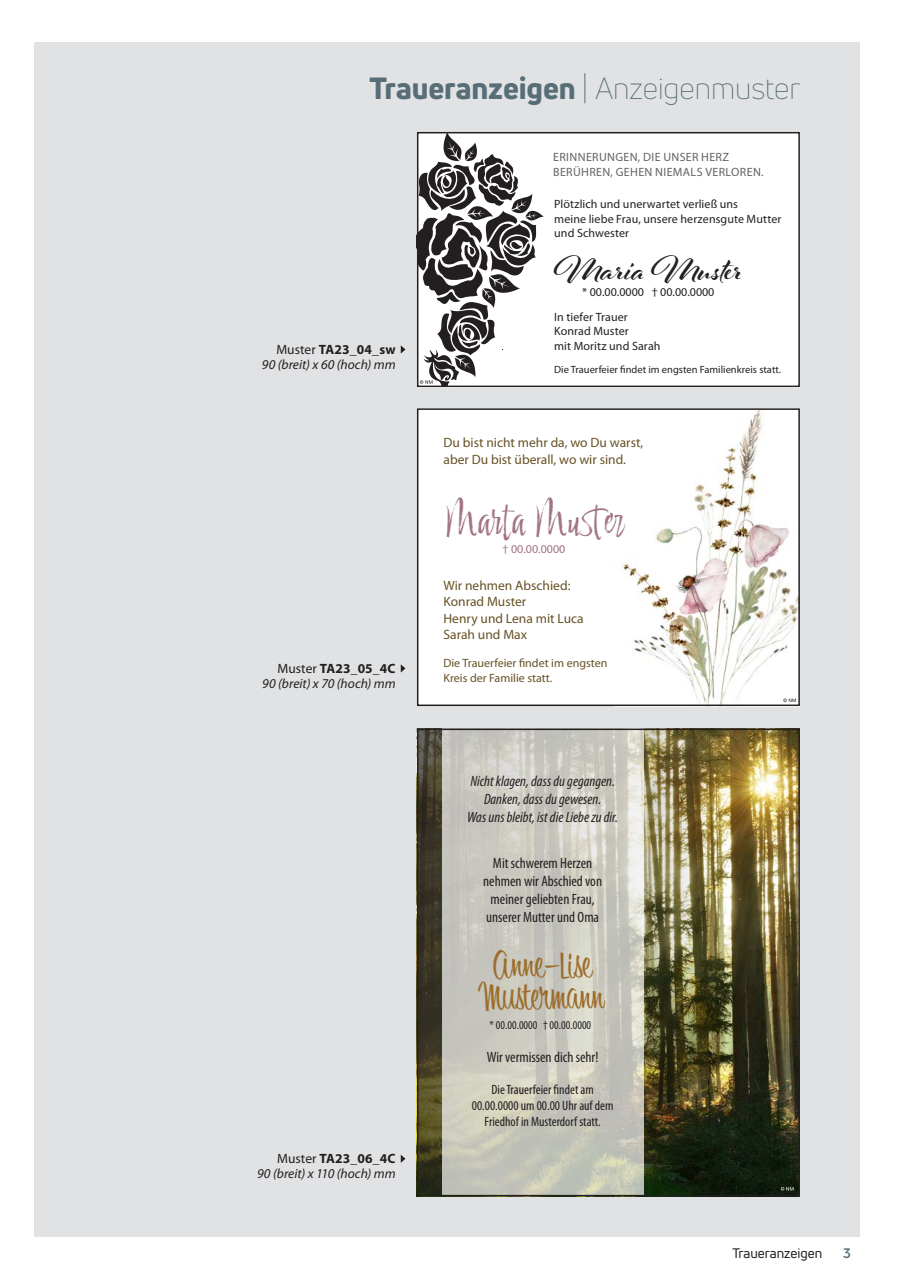
<style>
.page{position:relative;width:902px;height:1280px;background:#fff}
.page>*{position:absolute;margin:0;border:0;box-sizing:border-box;transform-origin:0 0}
.t1{font:42px "Adore You";color:#a17481}
.t2{font:39px/31.3px "Bounce Script";letter-spacing:-.005em;color:#9c6d2a;text-align:center}
.t3{font:700 36.75px "Al Fresco";color:#231f20}
.t4{font:300 30px "Uni Neue";color:#576e78}
.t5{font:condensed 15px/18px "Myriad Pro";color:#231f20;text-align:center}
.t6{font:italic condensed 15px/18px "Myriad Pro";color:#231f20;text-align:center}
.t7{font:13.5px/16.5px "Myriad Pro";color:#685125}
.t8{font:condensed 13.5px/16.2px "Myriad Pro";color:#231f20;text-align:center}
.t9{font:italic 13.5px "Myriad Pro";color:#231f20}
.t10{font:700 13.5px "Myriad Pro";letter-spacing:.01em;color:#231f20}
.t11{font:13.5px "Uni Neue";color:#231f20}
.t12{font:700 13.5px "Uni Neue";color:#576e78}
.t13{font:12px/14.4px "Myriad Pro";letter-spacing:.01em;color:#231f20}
.t14{font:12px/15px "Myriad Pro";letter-spacing:.03em;color:#636366}
.t15{font:12px/14.4px "Myriad Pro";color:#685125}
.t16{font:condensed 12px "Myriad Pro";color:#231f20}
.t17{font:12px "Myriad Pro";color:#a17481}
.t18{font:10.5px "Myriad Pro";color:#231f20}
.s1{font-weight:800}
.s2{font-weight:400}
</style>
<div class="page">
<div style="left:34px;top:43px;width:825px;height:1194px;background:#e1e2e4"></div>
<div style="left:417px;top:132px;width:382px;height:255px;background:#fff"></div>
<div style="left:417px;top:132px;width:382px;height:255px;border:2px solid #231f20"></div>
<svg style="left:417px;top:132px;width:126px;height:255px"></svg>
<div style="left:417px;top:408px;width:382px;height:298px;background:#fff"></div>
<img style="left:622px;top:411px;width:174px;height:292px">
<div style="left:417px;top:408px;width:382px;height:298px;border:2px solid #231f20"></div>
<svg style="left:783px;top:698px;width:13px;height:4px"></svg>
<img style="left:713px;top:732px;width:83px;height:461px">
<img style="left:420px;top:732px;width:293px;height:461px">
<svg style="left:442px;top:732px;width:201px;height:461px;fill:#c8c6bd"></svg>
<div style="left:417px;top:729px;width:382px;height:467px;border:2px solid #231f20"></div>
<svg style="left:780px;top:1187px;width:13px;height:3px"></svg>
<svg style="left:401px;top:1155px;width:4px;height:8px"></svg>
<svg style="left:401px;top:664px;width:4px;height:8px"></svg>
<svg style="left:401px;top:345px;width:4px;height:9px"></svg>
<h3 class="t4" style="left:369px;top:70px;width:432px"><span class="s1">Traueranzeigen</span> | Anzeigenmuster</h3>
<p class="t14" style="left:553px;top:149px;width:212px">ERINNERUNGEN, DIE UNSER HERZ<br>BERÜHREN, GEHEN NIEMALS VERLOREN.</p>
<p class="t13" style="left:554px;top:197px;width:229px">Plötzlich und unerwartet verließ uns<br>meine liebe Frau, unsere herzensgute Mutter und Schwester</p>
<p class="t10" style="left:276px;top:341px;width:121px"><span class="s2">Muster</span> TA23_04_sw</p>
<p class="t9" style="left:262px;top:356px;width:135px">90 (breit) x 60 (hoch) mm</p>
<p class="t10" style="left:277px;top:660px;width:120px"><span class="s2">Muster</span> TA23_05_4C</p>
<p class="t9" style="left:262px;top:675px;width:135px">90 (breit) x 70 (hoch) mm</p>
<p class="t10" style="left:277px;top:1150px;width:120px"><span class="s2">Muster</span> TA23_06_4C</p>
<p class="t9" style="left:257px;top:1165px;width:140px">90 (breit) x 110 (hoch) mm</p>
<p class="t3" style="left:554px;top:245px;width:190px">Maria Muster</p>
<p class="t13" style="left:582px;top:285px;width:134px">* 00.00.0000 † 00.00.0000</p>
<p class="t13" style="left:554px;top:309px;width:108px">In tiefer Trauer<br>Konrad Muster<br>mit Moritz und Sarah</p>
<p class="t18" style="left:554px;top:363px;width:228px">Die Trauerfeier findet im engsten Familienkreis statt.</p>
<p class="t7" style="left:443px;top:434px;width:201px">Du bist nicht mehr da, wo Du warst, aber Du bist überall, wo wir sind.</p>
<p class="t1" style="left:443px;top:494px;width:183px">Marta Muster</p>
<p class="t17" style="left:502px;top:541px;width:64px">† 00.00.0000</p>
<p class="t7" style="left:443px;top:577px;width:142px">Wir nehmen Abschied:<br>Konrad Muster<br>Henry und Lena mit Luca<br>Sarah und Max</p>
<p class="t15" style="left:443px;top:656px;width:165px">Die Trauerfeier findet im engsten<br>Kreis der Familie statt.</p>
<p class="t6" style="left:467px;top:771px;width:152px">Nicht klagen, dass du gegangen.<br>Danken, dass du gewesen.<br>Was uns bleibt, ist die Liebe zu dir.</p>
<p class="t5" style="left:483px;top:854px;width:120px">Mit schwerem Herzen nehmen wir Abschied von meiner geliebten Frau, unserer Mutter und Oma</p>
<p class="t2" style="left:481px;top:953px;width:124px">Anne-Lise<br>Mustermann</p>
<p class="t16" style="left:489px;top:1018px;width:103px">* 00.00.0000 † 00.00.0000</p>
<p class="t5" style="left:487px;top:1048px;width:113px">Wir vermissen dich sehr!</p>
<p class="t8" style="left:472px;top:1081px;width:143px">Die Trauerfeier findet am<br>00.00.0000 um 00.00 Uhr auf dem<br>Friedhof in Musterdorf statt.</p>
<p class="t11" style="left:732px;top:1245px;width:91px">Traueranzeigen</p>
<p class="t12" style="left:843px;top:1245px;width:9px">3</p>
</div>
